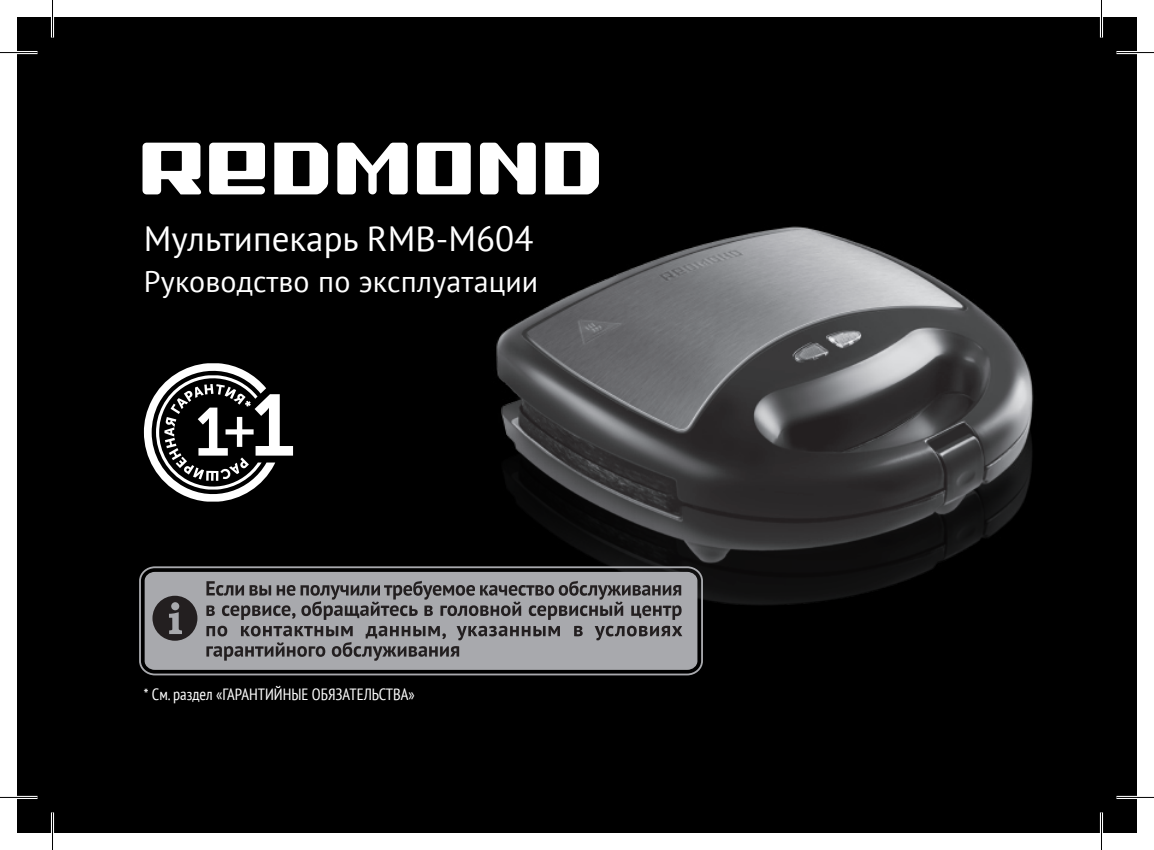
<style>
.page{position:relative;width:1154px;height:850px;background:#fff}
.page>*{position:absolute;margin:0;border:0;box-sizing:border-box;transform-origin:0 0}
.t1{font:35px "PT Sans";color:#fff}
.t2{font:30px "PT Sans";letter-spacing:.005em;color:#fff}
.t3{font:condensed 16.25px "PT Sans";color:#fff}
</style>
<div class="page">
<div style="left:17px;top:17px;width:1120px;height:815px;background:#000"></div>
<svg style="left:545px;top:143px;width:54px;height:51px"></svg>
<svg style="left:480px;top:143px;width:56px;height:51px"></svg>
<svg style="left:417px;top:143px;width:54px;height:51px"></svg>
<svg style="left:337px;top:143px;width:71px;height:51px"></svg>
<svg style="left:274px;top:143px;width:54px;height:51px"></svg>
<svg style="left:209px;top:143px;width:56px;height:51px"></svg>
<svg style="left:142px;top:143px;width:60px;height:51px"></svg>
<img style="left:481px;top:226px;width:553px;height:450px">
<svg style="left:144px;top:363px;width:149px;height:139px"></svg>
<div style="left:145px;top:571px;width:552px;height:98px;background:#a8a9ad;border-radius:10px"></div>
<div style="left:139px;top:566px;width:564px;height:109px;border:2px solid #a8a9ad;border-radius:14px"></div>
<svg style="left:152px;top:595px;width:45px;height:45px"></svg>
<svg style="left:206px;top:625px;width:476px;height:35px"></svg>
<svg style="left:206px;top:580px;width:476px;height:39px"></svg>
<hr style="left:0;top:51px;width:38px;height:3px;background:#fff">
<hr style="left:1116px;top:51px;width:38px;height:3px;background:#fff">
<hr style="left:0;top:795px;width:38px;height:3px;background:#fff">
<hr style="left:1116px;top:795px;width:38px;height:3px;background:#fff">
<hr style="left:51px;top:0;width:3px;height:38px;background:#fff">
<hr style="left:51px;top:812px;width:3px;height:37px;background:#fff">
<hr style="left:1100px;top:0;width:3px;height:38px;background:#fff">
<hr style="left:1100px;top:812px;width:3px;height:37px;background:#fff">
<hr style="left:0;top:52px;width:38px;height:1px;background:#000">
<hr style="left:1116px;top:52px;width:38px;height:1px;background:#000">
<hr style="left:0;top:796px;width:38px;height:1px;background:#000">
<hr style="left:1116px;top:796px;width:38px;height:1px;background:#000">
<hr style="left:52px;top:0;width:1px;height:38px;background:#000">
<hr style="left:52px;top:812px;width:1px;height:37px;background:#000">
<hr style="left:1101px;top:0;width:1px;height:38px;background:#000">
<hr style="left:1101px;top:812px;width:1px;height:37px;background:#000">
<p class="t1" style="left:144px;top:215px;width:391px">Мультипекарь RMB-M604</p>
<p class="t2" style="left:144px;top:262px;width:396px">Руководство по эксплуатации</p>
<p class="t3" style="left:144px;top:683px;width:272px">* См. раздел «ГАРАНТИЙНЫЕ ОБЯЗАТЕЛЬСТВА»</p>
</div>
